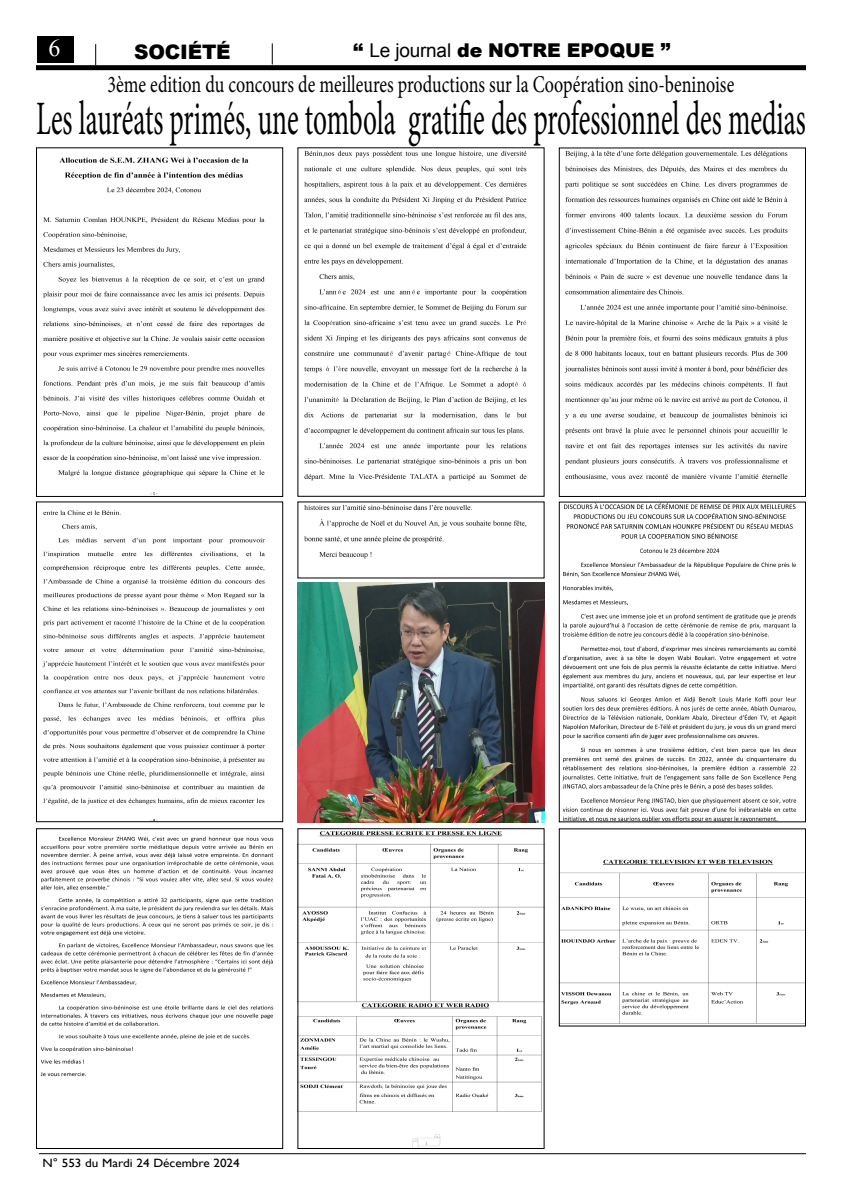
<style>
.page{position:relative;width:842px;height:1191px;background:#fff}
.page>*{position:absolute;margin:0;border:0;box-sizing:border-box;transform-origin:0 0}
.t1{font:48px "Minion Pro";color:#000;scale:.57 1}
.t2{font:24px "Minion Pro";color:#000;scale:.75 1}
.t3{font:24px "Times New Roman";color:#fff}
.t4{font:900 20px "Arial";letter-spacing:-.01em;color:#000}
.t5{font:900 19px "Arial";letter-spacing:-.01em;color:#000}
.t6{font:12px "Gill Sans";color:#000;scale:1.1 1}
.s1{font-weight:400}
</style>
<div class="page">
<hr style="left:39px;top:1153px;width:767px;height:1px;background:#000">
<div style="left:36px;top:65px;width:770px;height:5px;background:#000"></div>
<svg style="left:95px;top:44px;width:1px;height:21px"></svg>
<svg style="left:272px;top:43px;width:1px;height:21px"></svg>
<div style="left:37px;top:36px;width:37px;height:27px;background:#000"></div>
<img style="left:43px;top:157px;width:222px;height:338px">
<div style="left:36px;top:147px;width:247px;height:350px;border:1px solid #000"></div>
<img style="left:304px;top:150px;width:223px;height:331px">
<img style="left:564px;top:150px;width:224px;height:330px">
<div style="left:559px;top:147px;width:247px;height:350px;border:1px solid #000"></div>
<img style="left:42px;top:510px;width:223px;height:310px">
<div style="left:36px;top:501px;width:247px;height:321px;border:1px solid #000"></div>
<img style="left:304px;top:505px;width:223px;height:54px">
<img style="left:562px;top:503px;width:235px;height:317px">
<div style="left:559px;top:501px;width:247px;height:321px;border:1px solid #000"></div>
<img style="left:40px;top:836px;width:234px;height:241px">
<div style="left:36px;top:828px;width:247px;height:321px;border:1px solid #000"></div>
<img style="left:299px;top:831px;width:244px;height:316px">
<div style="left:297px;top:828px;width:248px;height:321px;border:1px solid #000"></div>
<img style="left:561px;top:859px;width:243px;height:165px">
<div style="left:559px;top:828px;width:247px;height:198px;border:1px solid #000"></div>
<img style="left:297px;top:582px;width:248px;height:240px">
<p class="t3" style="left:48px;top:32px;width:13px">6</p>
<p class="t4" style="left:134px;top:38px;width:98px">SOCIÉTÉ</p>
<p class="t5" style="left:353px;top:36px;width:319px">‘‘ <span class="s1">Le journal</span> DE NOTRE EPOQUE ’’</p>
<p class="t2" style="left:108px;top:68px;width:837px">3ème edition du concours de meilleures productions sur la Coopération sino-beninoise</p>
<h1 class="t1" style="left:36px;top:86px;width:1352px">Les lauréats primés, une tombola gratifie des professionnel des medias</h1>
<p class="t6" style="left:43px;top:1156px;width:181px">N° 553 du Mardi 24 Décembre 2024</p>
</div>
